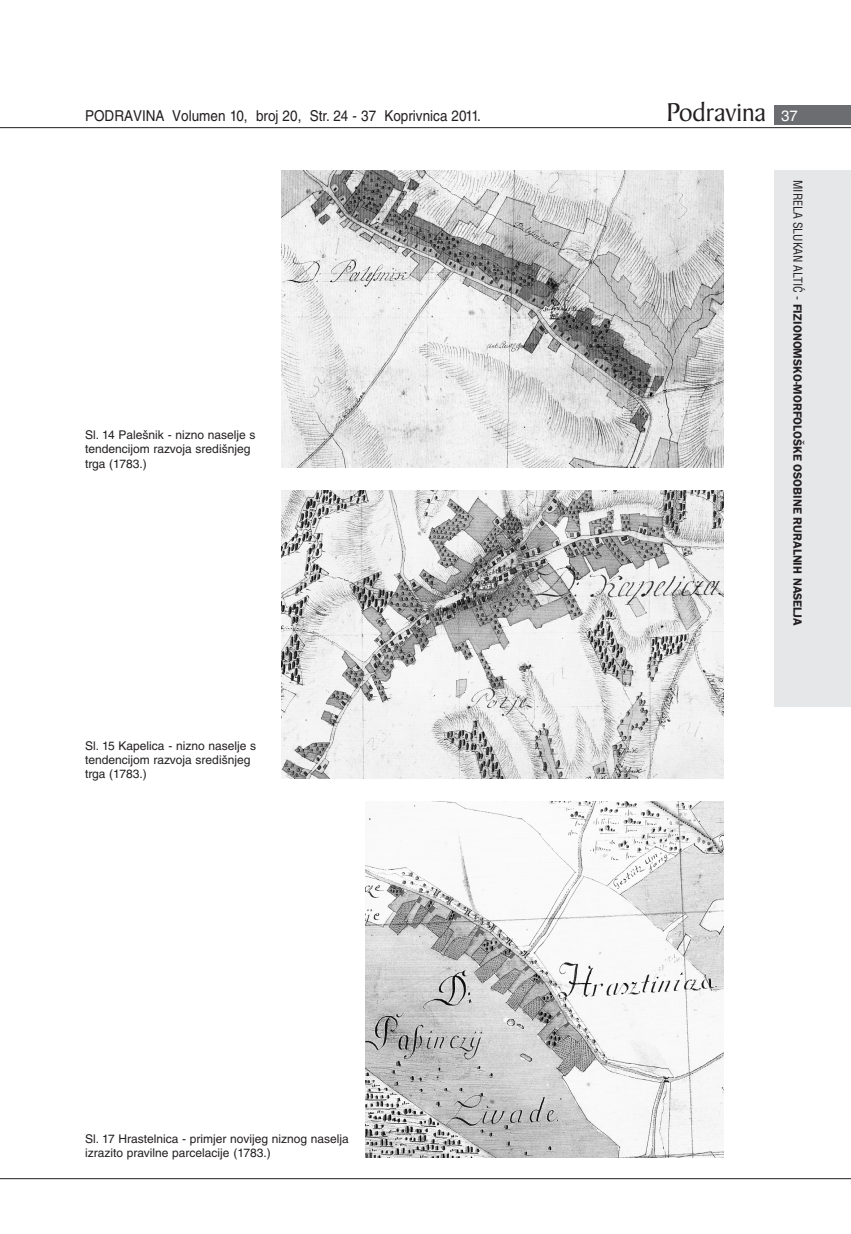
<style>
.page{position:relative;width:851px;height:1234px;background:#fff}
.page>*{position:absolute;margin:0;border:0;box-sizing:border-box;transform-origin:0 0}
.t1{font:27.6px "Baker Signet BT";color:#231f20}
.t2{font:15px "Helvetica LT Skin 29";color:#231f20;scale:.9 1}
._08-1_Potpis_pod_sli{font:12px/14.4px "Helvetica LT Skin 29";color:#231f20}
.t3{font:600 12px "ITC Franklin Gothic Skin 29";letter-spacing:-.005em;color:#231f20}
.s1{font-family:"Helvetica LT Skin 29";font-size:15px;color:#fff}
.s2{font-family:"Helvetica LT Skin 29";font-weight:400;font-stretch:condensed}
</style>
<div class="page">
<div style="left:774px;top:170px;width:76px;height:536px;background:#e6e7e9"></div>
<div style="left:774px;top:105px;width:76px;height:19px;background:#6c6d70"></div>
<hr style="left:0;top:127px;width:850px;height:1px;background:#231f20">
<hr style="left:0;top:1177px;width:850px;height:1px;background:#231f20">
<img style="left:365px;top:801px;width:358px;height:356px">
<img style="left:281px;top:170px;width:442px;height:297px">
<img style="left:281px;top:490px;width:442px;height:288px">
<p class="t2" style="left:85px;top:107px;width:441px">PODRAVINA Volumen 10, broj 20, Str. 24 - 37 Koprivnica 2011.</p>
<h1 class="t1" style="left:666px;top:95px;width:133px">Podravina <span class="s1">37</span></h1>
<p class="_08-1_Potpis_pod_sli" style="left:85px;top:427px;width:172px">Sl. 14 Palešnik - nizno naselje s tendencijom razvoja središnjeg trga (1783.)</p>
<p class="_08-1_Potpis_pod_sli" style="left:85px;top:738px;width:172px">Sl. 15 Kapelica - nizno naselje s tendencijom razvoja središnjeg trga (1783.)</p>
<p class="_08-1_Potpis_pod_sli" style="left:85px;top:1131px;width:265px">Sl. 17 Hrastelnica - primjer novijeg niznog naselja izrazito pravilne parcelacije (1783.)</p>
<p class="t3" style="left:804px;top:180px;width:447px;rotate:90deg"><span class="s2">MIRELA SLUKAN ALTIĆ -</span> FIZIONOMSKO-MORFOLOŠKE OSOBINE RURALNIH NASELJA</p>
</div>
